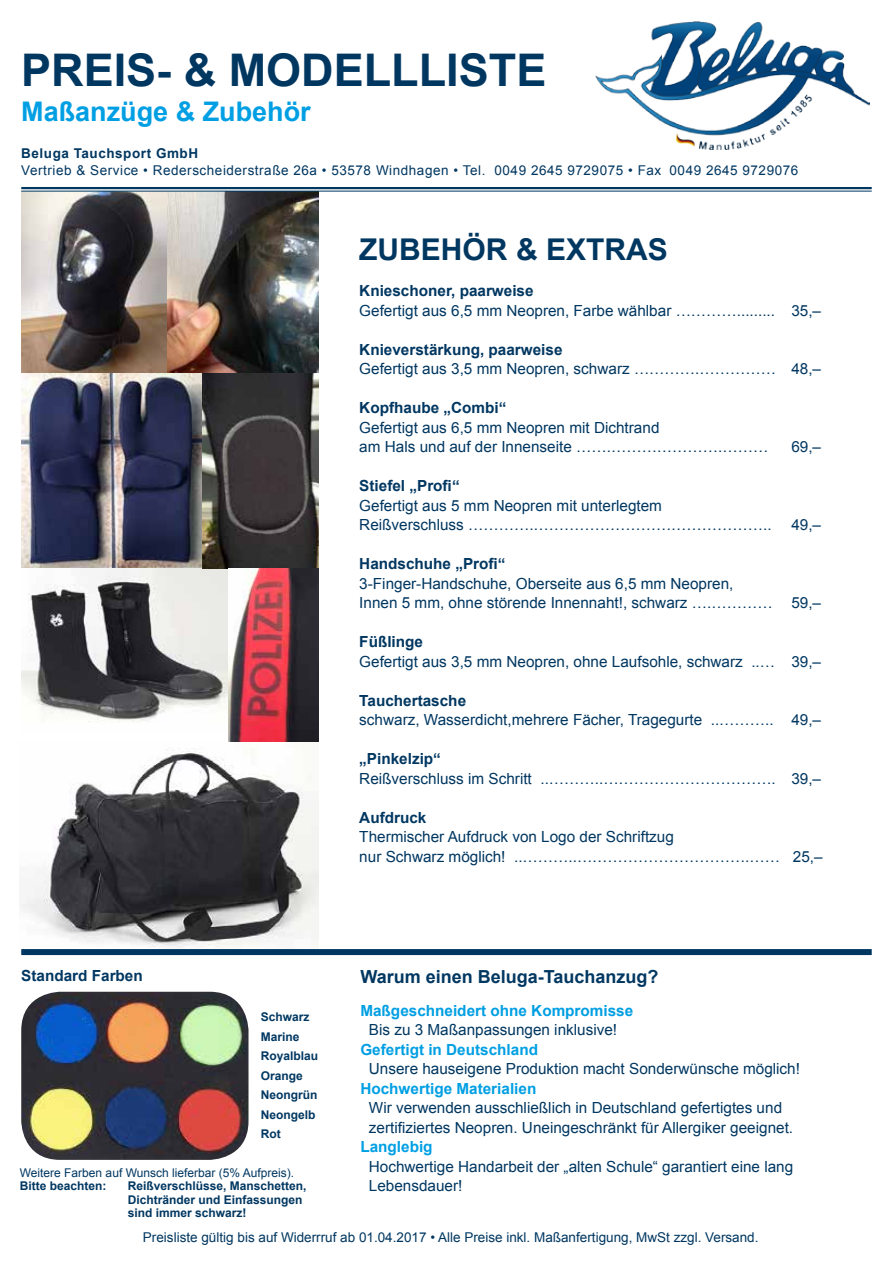
<style>
.page{position:relative;width:893px;height:1263px;background:#fff}
.page>*{position:absolute;margin:0;border:0;box-sizing:border-box;transform-origin:0 0}
.t1{font:700 45px "Arial";color:#003761}
.t2{font:700 30px "Arial";color:#003761}
.t3{font:700 27px "Arial";color:#009fe3}
.t4{font:700 18px "Arial";color:#003761}
.t5{font:15.3px/19.5px "Arial";color:#003761}
.t6{font:700 15.3px "Arial";color:#003761}
.t7{font:700 15.3px "Arial";color:#009fe3}
.t8{font:13.5px "Arial";letter-spacing:.04em;color:#003761}
.t9{font:13.5px "Arial";color:#003761}
.t10{font:700 13.5px "Arial";letter-spacing:.04em;color:#003761}
.t11{font:700 12px/19.5px "Arial";color:#003761}
.t12{font:12px "Arial";color:#003761}
</style>
<div class="page">
<img style="left:21px;top:192px;width:298px;height:377px">
<img style="left:21px;top:992px;width:227px;height:168px">
<hr style="left:21px;top:187px;width:851px;height:2px;background:#003761">
<hr style="left:21px;top:191px;width:851px;height:1px;background:#003761">
<img style="left:21px;top:569px;width:207px;height:153px">
<img style="left:20px;top:741px;width:299px;height:207px">
<img style="left:228px;top:569px;width:91px;height:172px">
<div style="left:21px;top:949px;width:851px;height:6px;background:#003761"></div>
<img style="left:595px;top:21px;width:274px;height:128px">
<h1 class="t1" style="left:21px;top:40px;width:527px">PREIS- &amp; MODELLLISTE</h1>
<h3 class="t3" style="left:21px;top:94px;width:291px">Maßanzüge &amp; Zubehör</h3>
<p class="t10" style="left:21px;top:144px;width:178px">Beluga Tauchsport GmbH</p>
<p class="t8" style="left:21px;top:161px;width:779px">Vertrieb &amp; Service • Rederscheiderstraße 26a • 53578 Windhagen • Tel. 0049 2645 9729075 • Fax 0049 2645 9729076</p>
<h2 class="t2" style="left:359px;top:230px;width:310px">ZUBEHÖR &amp; EXTRAS</h2>
<p class="t6" style="left:359px;top:281px;width:176px">Knieschoner, paarweise</p>
<p class="t5" style="left:359px;top:301px;width:463px">Gefertigt aus 6,5 mm Neopren, Farbe wählbar …………......... 35,–</p>
<p class="t6" style="left:359px;top:339px;width:205px">Knieverstärkung, paarweise</p>
<p class="t5" style="left:359px;top:359px;width:463px">Gefertigt aus 3,5 mm Neopren, schwarz ………….…………… 48,–</p>
<p class="t6" style="left:359px;top:398px;width:149px">Kopfhaube „Combi“</p>
<p class="t5" style="left:359px;top:418px;width:410px">Gefertigt aus 6,5 mm Neopren mit Dichtrand<br>am Hals und auf der Innenseite …….………………….………</p>
<p class="t5" style="left:791px;top:437px;width:31px">69,–</p>
<p class="t6" style="left:359px;top:476px;width:102px">Stiefel „Profi“</p>
<p class="t5" style="left:359px;top:496px;width:414px">Gefertigt aus 5 mm Neopren mit unterlegtem<br>Reißverschluss ………….………………………………………..</p>
<p class="t5" style="left:791px;top:515px;width:31px">49,–</p>
<p class="t6" style="left:21px;top:965px;width:123px">Standard Farben</p>
<p class="t11" style="left:261px;top:1008px;width:59px">Schwarz<br>Marine<br>Royalblau<br>Orange<br>Neongrün<br>Neongelb<br>Rot</p>
<p class="t12" style="left:20px;top:1164px;width:276px">Weitere Farben auf Wunsch lieferbar (5% Aufpreis).</p>
<p class="t11" style="left:20px;top:1176px;width:88px">Bitte beachten:</p>
<p class="t11" style="left:128px;top:1179px;width:180px;line-height:13.5px">Reißverschlüsse, Manschetten,<br>Dichtränder und Einfassungen sind immer schwarz!</p>
<p class="t6" style="left:359px;top:554px;width:148px">Handschuhe „Profi“</p>
<p class="t5" style="left:359px;top:574px;width:463px">3-Finger-Handschuhe, Oberseite aus 6,5 mm Neopren,<br>Innen 5 mm, ohne störende Innennaht!, schwarz ….………… 59,–</p>
<p class="t6" style="left:359px;top:632px;width:65px">Füßlinge</p>
<p class="t5" style="left:359px;top:652px;width:463px">Gefertigt aus 3,5 mm Neopren, ohne Laufsohle, schwarz ..… 39,–</p>
<p class="t6" style="left:359px;top:690px;width:108px">Tauchertasche</p>
<p class="t5" style="left:359px;top:710px;width:463px">schwarz, Wasserdicht,mehrere Fächer, Tragegurte ..……….. 49,–</p>
<p class="t6" style="left:359px;top:749px;width:83px">„Pinkelzip“</p>
<p class="t5" style="left:359px;top:769px;width:463px">Reißverschluss im Schritt ..………..……………………………. 39,–</p>
<p class="t6" style="left:359px;top:807px;width:69px">Aufdruck</p>
<p class="t5" style="left:359px;top:827px;width:465px">Thermischer Aufdruck von Logo der Schriftzug<br>nur Schwarz möglich! ..………..…………………………….…… 25,–</p>
<p class="t4" style="left:360px;top:964px;width:300px">Warum einen Beluga-Tauchanzug?</p>
<p class="t7" style="left:360px;top:1000px;width:274px">Maßgeschneidert ohne Kompromisse</p>
<p class="t5" style="left:369px;top:1020px;width:250px">Bis zu 3 Maßanpassungen inklusive!</p>
<p class="t7" style="left:360px;top:1039px;width:179px">Gefertigt in Deutschland</p>
<p class="t5" style="left:369px;top:1059px;width:433px">Unsere hauseigene Produktion macht Sonderwünsche möglich!</p>
<p class="t7" style="left:360px;top:1078px;width:177px">Hochwertige Materialien</p>
<p class="t5" style="left:369px;top:1098px;width:426px">Wir verwenden ausschließlich in Deutschland gefertigtes und zertifiziertes Neopren. Uneingeschränkt für Allergiker geeignet.</p>
<p class="t7" style="left:360px;top:1137px;width:74px">Langlebig</p>
<p class="t5" style="left:369px;top:1157px;width:426px">Hochwertige Handarbeit der „alten Schule“ garantiert eine lang<br>Lebensdauer!</p>
<p class="t9" style="left:143px;top:1228px;width:617px">Preisliste gültig bis auf Widerrruf ab 01.04.2017 • Alle Preise inkl. Maßanfertigung, MwSt zzgl. Versand.</p>
</div>
